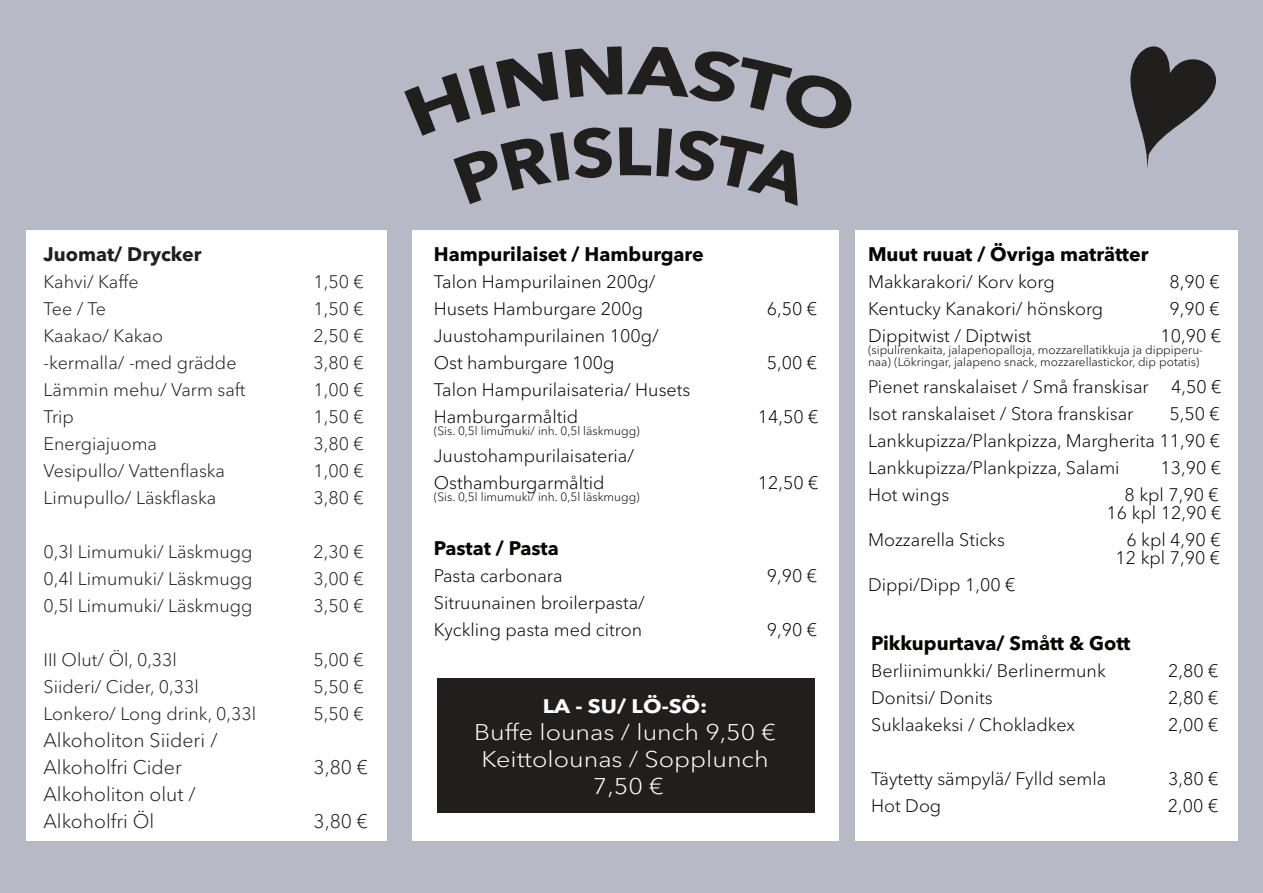
<style>
.page{position:relative;width:1263px;height:893px;background:#b7b9c6}
.page>*{position:absolute;margin:0;border:0;box-sizing:border-box;transform-origin:0 0}
.t1{font:300 22.5px/27px "Avenir Next Cyr W00";color:#fff;text-align:center;scale:1.12 1}
.t2{font:700 19.5px "Avenir Next Cyr W00";color:#050504}
.t3{font:300 19.5px/27px "Avenir Next Cyr W00";color:#211e1e}
.t4{font:700 19.5px "Avenir Next Cyr W00";color:#211e1e}
.t5{font:700 19.5px "Avenir Next Cyr W00";color:#fff;scale:1.12 1}
.t6{font:300 18px/27px "Avenir Next Cyr W00";color:#050504}
.t7{font:300 18px "Avenir Next Cyr W00";color:#211e1e}
.t8{font:300 12px/12px "Avenir Next Cyr W00";color:#050504}
</style>
<div class="page">
<div style="left:855px;top:230px;width:383px;height:610px;background:#fff"></div>
<svg style="left:404px;top:46px;width:448px;height:160px"></svg>
<div style="left:26px;top:230px;width:360px;height:610px;background:#fff"></div>
<div style="left:412px;top:230px;width:427px;height:610px;background:#fff"></div>
<svg style="left:1130px;top:46px;width:86px;height:123px"></svg>
<div style="left:437px;top:678px;width:377px;height:134px;background:#211e1e"></div>
<p class="t4" style="left:44px;top:242px;width:159px">Juomat/ Drycker</p>
<p class="t7" style="left:44px;top:271px;width:97px">Kahvi/ Kaffe</p>
<p class="t7" style="left:314px;top:271px;width:52px">1,50 €</p>
<p class="t7" style="left:44px;top:298px;width:64px">Tee / Te</p>
<p class="t7" style="left:314px;top:298px;width:52px">1,50 €</p>
<p class="t7" style="left:44px;top:325px;width:121px">Kaakao/ Kakao</p>
<p class="t7" style="left:314px;top:325px;width:52px">2,50 €</p>
<p class="t7" style="left:44px;top:352px;width:195px">-kermalla/ -med grädde</p>
<p class="t7" style="left:314px;top:352px;width:52px">3,80 €</p>
<p class="t7" style="left:44px;top:379px;width:204px">Lämmin mehu/ Varm saft</p>
<p class="t7" style="left:314px;top:379px;width:52px">1,00 €</p>
<p class="t7" style="left:44px;top:406px;width:32px">Trip</p>
<p class="t7" style="left:314px;top:406px;width:52px">1,50 €</p>
<p class="t7" style="left:44px;top:433px;width:115px">Energiajuoma</p>
<p class="t7" style="left:314px;top:433px;width:52px">3,80 €</p>
<p class="t7" style="left:44px;top:460px;width:183px">Vesipullo/ Vattenflaska</p>
<p class="t7" style="left:314px;top:460px;width:52px">1,00 €</p>
<p class="t7" style="left:44px;top:487px;width:174px">Limupullo/ Läskflaska</p>
<p class="t7" style="left:314px;top:487px;width:52px">3,80 €</p>
<p class="t7" style="left:44px;top:541px;width:210px">0,3l Limumuki/ Läskmugg</p>
<p class="t7" style="left:314px;top:541px;width:52px">2,30 €</p>
<p class="t7" style="left:44px;top:568px;width:210px">0,4l Limumuki/ Läskmugg</p>
<p class="t7" style="left:314px;top:568px;width:52px">3,00 €</p>
<p class="t7" style="left:44px;top:595px;width:210px">0,5l Limumuki/ Läskmugg</p>
<p class="t7" style="left:314px;top:595px;width:52px">3,50 €</p>
<p class="t7" style="left:44px;top:649px;width:135px">III Olut/ Öl, 0,33l</p>
<p class="t7" style="left:314px;top:649px;width:52px">5,00 €</p>
<p class="t7" style="left:44px;top:676px;width:157px">Siideri/ Cider, 0,33l</p>
<p class="t7" style="left:314px;top:676px;width:52px">5,50 €</p>
<p class="t7" style="left:44px;top:703px;width:214px">Lonkero/ Long drink, 0,33l</p>
<p class="t7" style="left:314px;top:703px;width:52px">5,50 €</p>
<p class="t3" style="left:44px;top:726px;width:176px">Alkoholiton Siideri /<br>Alkoholfri Cider</p>
<p class="t3" style="left:314px;top:753px;width:56px">3,80 €</p>
<p class="t3" style="left:44px;top:780px;width:154px">Alkoholiton olut /<br>Alkoholfri Öl</p>
<p class="t3" style="left:314px;top:807px;width:56px">3,80 €</p>
<p class="t2" style="left:434px;top:242px;width:271px">Hampurilaiset / Hamburgare</p>
<p class="t6" style="left:434px;top:268px;width:223px">Talon Hampurilainen 200g/<br>Husets Hamburgare 200g</p>
<p class="t6" style="left:434px;top:322px;width:227px">Juustohampurilainen 100g/<br>Ost hamburgare 100g</p>
<p class="t6" style="left:767px;top:295px;width:52px">6,50 €</p>
<p class="t6" style="left:767px;top:349px;width:52px">5,00 €</p>
<p class="t6" style="left:434px;top:376px;width:258px">Talon Hampurilaisateria/ Husets<br>Hamburgarmåltid</p>
<p class="t6" style="left:758px;top:403px;width:62px">14,50 €</p>
<p class="t8" style="left:434px;top:425px;width:208px">(Sis. 0,5l limumuki/ inh. 0,5l läskmugg)</p>
<p class="t6" style="left:434px;top:442px;width:202px">Juustohampurilaisateria/<br>Osthamburgarmåltid</p>
<p class="t6" style="left:758px;top:469px;width:62px">12,50 €</p>
<p class="t8" style="left:434px;top:491px;width:208px">(Sis. 0,5l limumuki/ inh. 0,5l läskmugg)</p>
<p class="t2" style="left:434px;top:536px;width:127px">Pastat / Pasta</p>
<p class="t6" style="left:434px;top:562px;width:130px">Pasta carbonara</p>
<p class="t6" style="left:767px;top:562px;width:52px">9,90 €</p>
<p class="t6" style="left:434px;top:589px;width:213px">Sitruunainen broilerpasta/<br>Kyckling pasta med citron</p>
<p class="t6" style="left:767px;top:616px;width:52px">9,90 €</p>
<p class="t5" style="left:543px;top:694px;width:149px">LA - SU/ LÖ-SÖ:</p>
<p class="t1" style="left:474px;top:719px;width:271px">Buffe lounas / lunch 9,50 €<br>Keittolounas / Sopplunch<br>7,50 €</p>
<p class="t2" style="left:868px;top:242px;width:282px">Muut ruuat / Övriga maträtter</p>
<p class="t6" style="left:868px;top:268px;width:188px">Makkarakori/ Korv korg</p>
<p class="t6" style="left:1169px;top:268px;width:52px">8,90 €</p>
<p class="t6" style="left:868px;top:295px;width:237px">Kentucky Kanakori/ hönskorg</p>
<p class="t6" style="left:1169px;top:295px;width:52px">9,90 €</p>
<p class="t6" style="left:868px;top:322px;width:165px">Dippitwist / Diptwist</p>
<p class="t6" style="left:1160px;top:322px;width:62px">10,90 €</p>
<p class="t8" style="left:868px;top:343px;width:337px">(sipulirenkaita, jalapenopalloja, mozzarellatikkuja ja dippiperu&shy;naa) (Lökringar, jalapeno snack, mozzarellastickor, dip potatis)</p>
<p class="t6" style="left:868px;top:373px;width:355px">Pienet ranskalaiset / Små franskisar 4,50 €<br>Isot ranskalaiset / Stora franskisar</p>
<p class="t6" style="left:868px;top:400px;width:354px;text-align:justify;text-indent:302px">5,50 € Lankkupizza/Plankpizza, Margherita 11,90 € Lankkupizza/Plankpizza, Salami</p>
<p class="t6" style="left:1160px;top:454px;width:62px">13,90 €</p>
<p class="t6" style="left:868px;top:481px;width:83px">Hot wings</p>
<p class="t6" style="left:1106px;top:485px;width:117px;line-height:18px;text-align:right">8 kpl 7,90 €<br>16 kpl 12,90 €</p>
<p class="t6" style="left:868px;top:526px;width:138px">Mozzarella Sticks</p>
<p class="t6" style="left:1115px;top:530px;width:107px;line-height:18px;text-align:right">6 kpl 4,90 €<br>12 kpl 7,90 €</p>
<p class="t6" style="left:868px;top:571px;width:149px">Dippi/Dipp 1,00 €</p>
<p class="t2" style="left:871px;top:631px;width:261px">Pikkupurtava/ Smått &amp; Gott</p>
<p class="t6" style="left:871px;top:657px;width:236px">Berliinimunkki/ Berlinermunk</p>
<p class="t6" style="left:1168px;top:657px;width:52px">2,80 €</p>
<p class="t6" style="left:871px;top:684px;width:123px">Donitsi/ Donits</p>
<p class="t6" style="left:1168px;top:684px;width:52px">2,80 €</p>
<p class="t6" style="left:871px;top:711px;width:205px">Suklaakeksi / Chokladkex</p>
<p class="t6" style="left:1168px;top:711px;width:52px">2,00 €</p>
<p class="t6" style="left:871px;top:765px;width:237px">Täytetty sämpylä/ Fylld semla</p>
<p class="t6" style="left:1168px;top:765px;width:52px">3,80 €</p>
<p class="t6" style="left:871px;top:792px;width:72px">Hot Dog</p>
<p class="t6" style="left:1168px;top:792px;width:52px">2,00 €</p>
</div>
